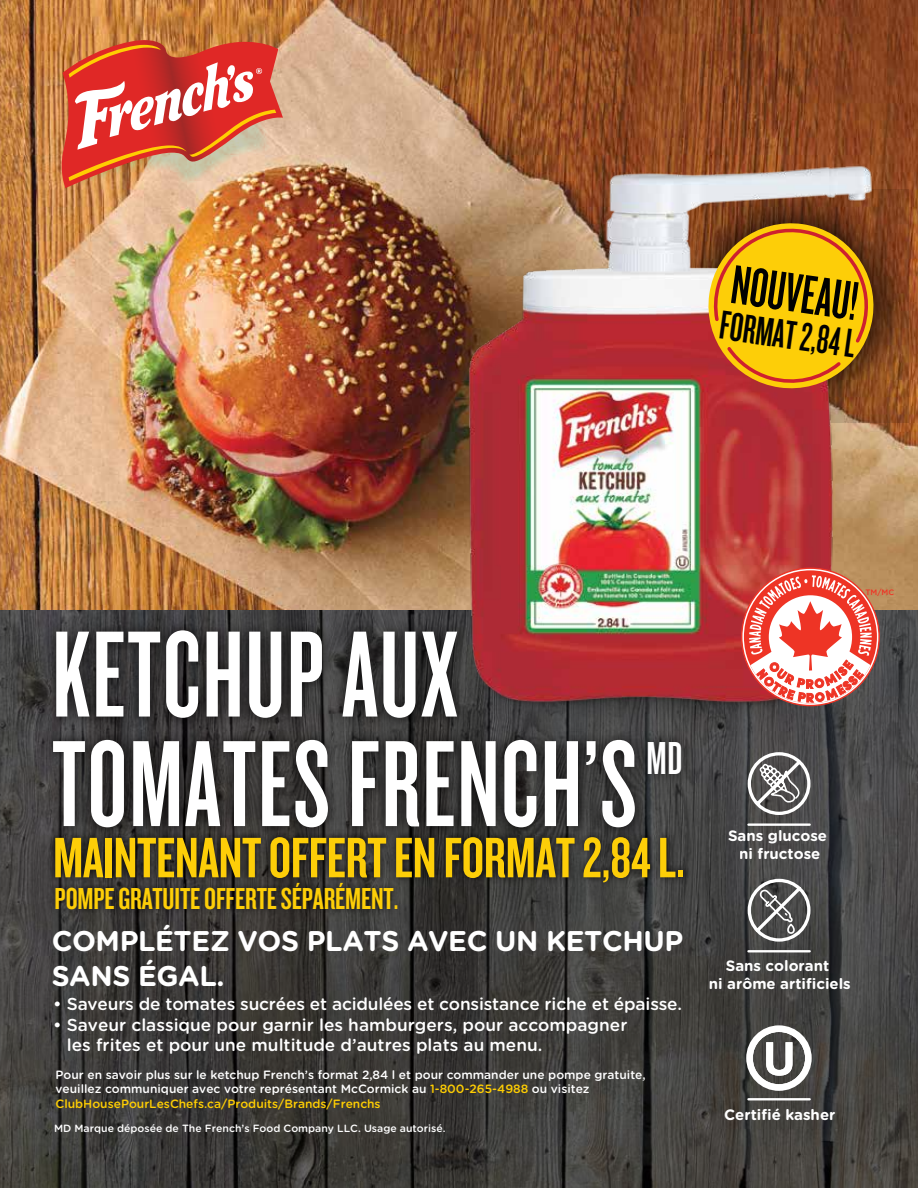
<style>
.page{position:relative;width:918px;height:1188px;background:#fff}
.page>*{position:absolute;margin:0;border:0;box-sizing:border-box;transform-origin:0 0}
.t1{font:127.5px/109.5px "Knockout 47 Bantamweight";letter-spacing:.015em;color:#fff}
.t2{font:59.25px "Knockout 48 Featherweight";letter-spacing:-.005em;color:#fdce08}
.t3{font:57px "Knockout 47 Bantamweight";color:#010101}
.t4{font:48px "Knockout 47 Bantamweight";color:#fff}
.t5{font:42px "Knockout 47 Bantamweight";color:#010101}
.t6{font:31.5px "Knockout 48 Featherweight";letter-spacing:-.005em;color:#fdce08}
.t7{font:700 28.5px/34.2px "Gotham Rounded";letter-spacing:-.015em;color:#fff}
.t8{font:500 17.25px/20.7px "Gotham Rounded";color:#fff}
.t9{font:700 15px/18px "Gotham Rounded";color:#fff;text-align:center}
.t10{font:500 12px/14.4px "Gotham Rounded";color:#fff}
.t11{font:500 10.5px "Gotham Rounded";color:#fff}
.t12{font:500 7.8px "Gotham";color:#ee3425}
.s1{color:#ffce02}
</style>
<div class="page">
<img style="left:0;top:0;width:918px;height:555px">
<svg style="left:0;top:779px;width:918px;height:409px;background:#3e3d3a"></svg>
<svg style="left:746px;top:908px;width:66px;height:35px"></svg>
<hr style="left:748px;top:950px;width:62px;height:2px;background:#fff">
<hr style="left:748px;top:1098px;width:62px;height:2px;background:#fff">
<img style="left:397px;top:65px;width:521px;height:714px">
<img style="left:0;top:555px;width:861px;height:353px">
<svg style="left:744px;top:575px;width:133px;height:128px"></svg>
<svg style="left:703px;top:218px;width:176px;height:176px;background:#d49713"></svg>
<svg style="left:746px;top:1025px;width:66px;height:66px"></svg>
<img style="left:0;top:772px;width:740px;height:173px">
<img style="left:0;top:828px;width:453px;height:142px">
<svg style="left:58px;top:31px;width:225px;height:163px;background:#da745a"></svg>
<h3 class="t3" style="left:737px;top:251px;width:129px;rotate:8deg">NOUVEAU!</h3>
<h3 class="t5" style="left:723px;top:300px;width:138px;rotate:8deg">FORMAT 2,84 L</h3>
<h1 class="t1" style="left:52px;top:616px;width:586px">KETCHUP AUX<br>TOMATES FRENCH’S</h1>
<h3 class="t4" style="left:646px;top:730px;width:37px">MD</h3>
<h2 class="t2" style="left:53px;top:822px;width:633px">MAINTENANT OFFERT EN FORMAT 2,84 L.</h2>
<h3 class="t6" style="left:55px;top:879px;width:345px">POMPE GRATUITE OFFERTE SÉPARÉMENT.</h3>
<h3 class="t7" style="left:52px;top:923px;width:633px">COMPLÉTEZ VOS PLATS AVEC UN KETCHUP<br>SANS ÉGAL.</h3>
<h3 class="t8" style="left:53px;top:993px;width:630px">• Saveurs de tomates sucrées et acidulées et consistance riche et épaisse.</h3>
<h3 class="t8" style="left:67px;top:1013px;width:562px;text-indent:-14px">• Saveur classique pour garnir les hamburgers, pour accompagner les frites et pour une multitude d’autres plats au menu.</h3>
<p class="t10" style="left:56px;top:1067px;width:592px">Pour en savoir plus sur le ketchup French’s format 2,84 l et pour commander une pompe gratuite, veuillez communiquer avec votre représentant McCormick au <span class="s1">1-800-265-4988</span> ou visitez<br><span class="s1">ClubHousePourLesChefs.ca/Produits/Brands/Frenchs</span></p>
<p class="t11" style="left:54px;top:1121px;width:393px">MD Marque déposée de The French’s Food Company LLC. Usage autorisé.</p>
<p class="t12" style="left:866px;top:588px;width:30px">TM/MC</p>
<p class="t9" style="left:728px;top:826px;width:101px">Sans glucose ni fructose</p>
<p class="t9" style="left:709px;top:956px;width:143px">Sans colorant<br>ni arôme artificiels</p>
<p class="t9" style="left:724px;top:1106px;width:113px">Certifié kasher</p>
</div>
